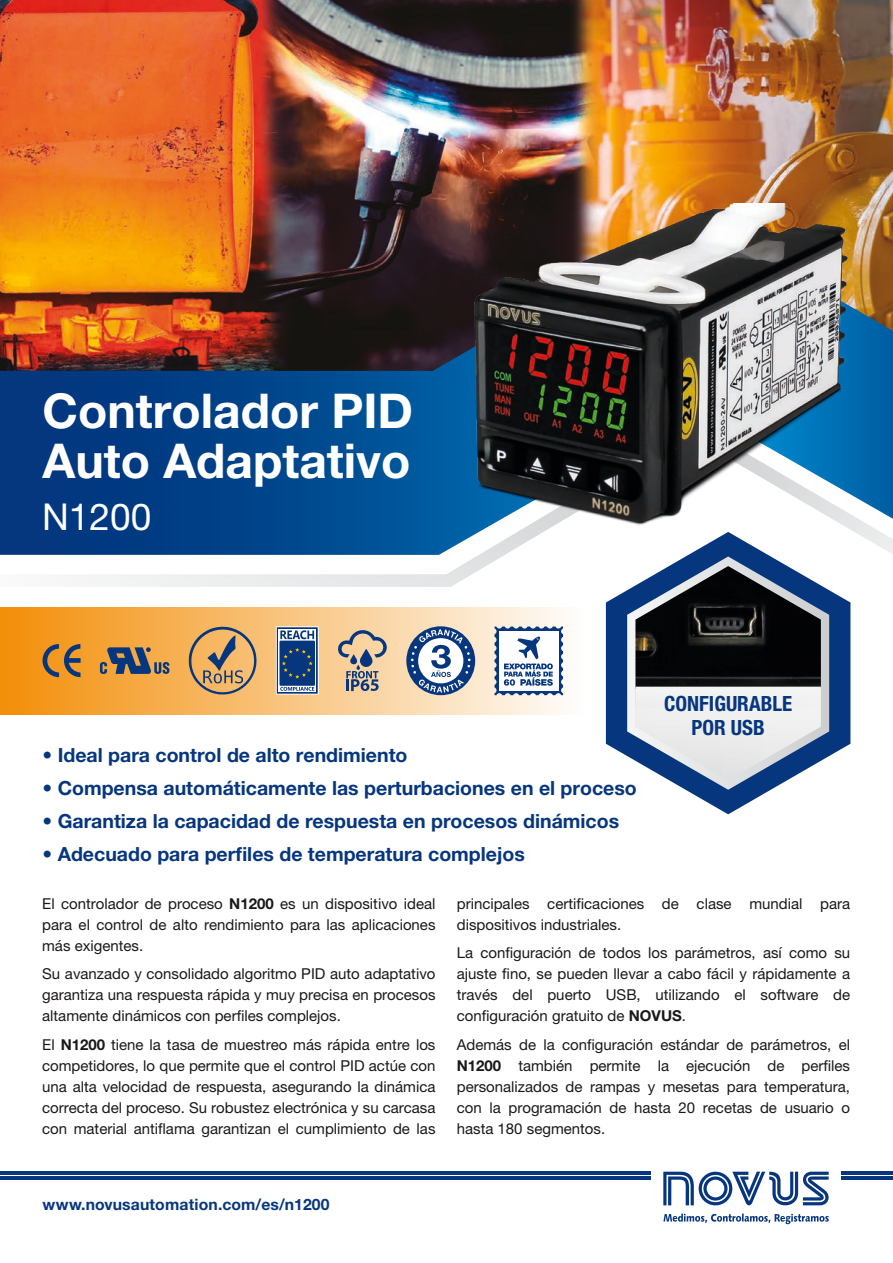
<style>
.page{position:relative;width:893px;height:1263px;background:#fff}
.page>*{position:absolute;margin:0;border:0;box-sizing:border-box;transform-origin:0 0}
.t1{font:700 48px/49.2px "Helvetica Neue LT Pro";color:#fff}
.t2{font:37.05px "Helvetica Neue LT Pro";color:#fff}
.t3{font:700 condensed 21px/24px "Helvetica Neue LT Pro";color:#06367e;text-align:center}
.t4{font:700 19.5px "Helvetica Neue LT Pro";color:#06367e}
.t5{font:700 15.75px "Helvetica Neue LT Pro";letter-spacing:.01em;color:#06367e}
.t6{font:15px/21px "Helvetica Neue LT Pro";color:#1b1819;text-align:justify}
.s1{font-weight:700}
</style>
<div class="page">
<img style="left:0;top:0;width:893px;height:218px">
<div style="left:0;top:607px;width:584px;height:107px;background:linear-gradient(to right,#f38e08,#fefdfc)"></div>
<img style="left:0;top:218px;width:893px;height:206px">
<svg style="left:0;top:424px;width:893px;height:163px"></svg>
<hr style="left:0;top:1171px;width:651px;height:4px;background:#06367e">
<hr style="left:0;top:1176px;width:651px;height:4px;background:#06367e">
<hr style="left:841px;top:1171px;width:52px;height:4px;background:#06367e">
<hr style="left:841px;top:1176px;width:52px;height:4px;background:#06367e">
<svg style="left:663px;top:1171px;width:166px;height:53px"></svg>
<img style="left:425px;top:204px;width:462px;height:326px">
<svg style="left:42px;top:644px;width:39px;height:33px"></svg>
<svg style="left:337px;top:630px;width:50px;height:61px;background:#b6a796"></svg>
<svg style="left:100px;top:647px;width:69px;height:27px;background:#7a6d60"></svg>
<svg style="left:189px;top:626px;width:68px;height:68px;background:#c39c6b"></svg>
<svg style="left:276px;top:626px;width:43px;height:69px;background:#506f9c"></svg>
<svg style="left:494px;top:626px;width:69px;height:69px"></svg>
<svg style="left:406px;top:626px;width:69px;height:69px"></svg>
<svg style="left:411px;top:629px;width:60px;height:64px"></svg>
<svg style="left:606px;top:532px;width:244px;height:282px"></svg>
<svg style="left:627px;top:556px;width:202px;height:234px"></svg>
<img style="left:635px;top:566px;width:186px;height:121px">
<svg style="left:635px;top:687px;width:186px;height:93px"></svg>
<h1 class="t1" style="left:43px;top:385px;width:372px">Controlador PID<br>Auto Adaptativo</h1>
<h2 class="t2" style="left:42px;top:495px;width:111px">N1200</h2>
<h3 class="t3" style="left:664px;top:691px;width:129px">CONFIGURABLE<br>POR USB</h3>
<h3 class="t4" style="left:43px;top:743px;width:366px">• Ideal para control de alto rendimiento</h3>
<h3 class="t4" style="left:43px;top:776px;width:596px">• Compensa automáticamente las perturbaciones en el proceso</h3>
<h3 class="t4" style="left:43px;top:809px;width:578px">• Garantiza la capacidad de respuesta en procesos dinámicos</h3>
<h3 class="t4" style="left:43px;top:842px;width:484px">• Adecuado para perfiles de temperatura complejos</h3>
<p class="t6" style="left:42px;top:892px;width:395px">El controlador de proceso <span class="s1">N1200</span> es un dispositivo ideal para el control de alto rendimiento para las aplicaciones más exigentes.</p>
<p class="t6" style="left:42px;top:963px;width:395px">Su avanzado y consolidado algoritmo PID auto adaptativo garantiza una respuesta rápida y muy precisa en procesos altamente dinámicos con perfiles complejos.</p>
<p class="t6" style="left:42px;top:1033px;width:395px">El <span class="s1">N1200</span> tiene la tasa de muestreo más rápida entre los competidores, lo que permite que el control PID actúe con una alta velocidad de respuesta, asegurando la dinámica correcta del proceso. Su robustez electrónica y su carcasa con material antiflama garantizan el cumplimiento de las</p>
<p class="t6" style="left:457px;top:892px;width:395px">principales certificaciones de clase mundial para dispositivos industriales.</p>
<p class="t6" style="left:457px;top:942px;width:395px">La configuración de todos los parámetros, así como su ajuste fino, se pueden llevar a cabo fácil y rápidamente a través del puerto USB, utilizando el software de configuración gratuito de <span class="s1">NOVUS</span>.</p>
<p class="t6" style="left:457px;top:1033px;width:395px">Además de la configuración estándar de parámetros, el <span class="s1">N1200</span> también permite la ejecución de perfiles personalizados de rampas y mesetas para temperatura, con la programación de hasta 20 recetas de usuario o hasta 180 segmentos.</p>
<p class="t5" style="left:43px;top:1195px;width:288px">www.novusautomation.com/es/n1200</p>
</div>
